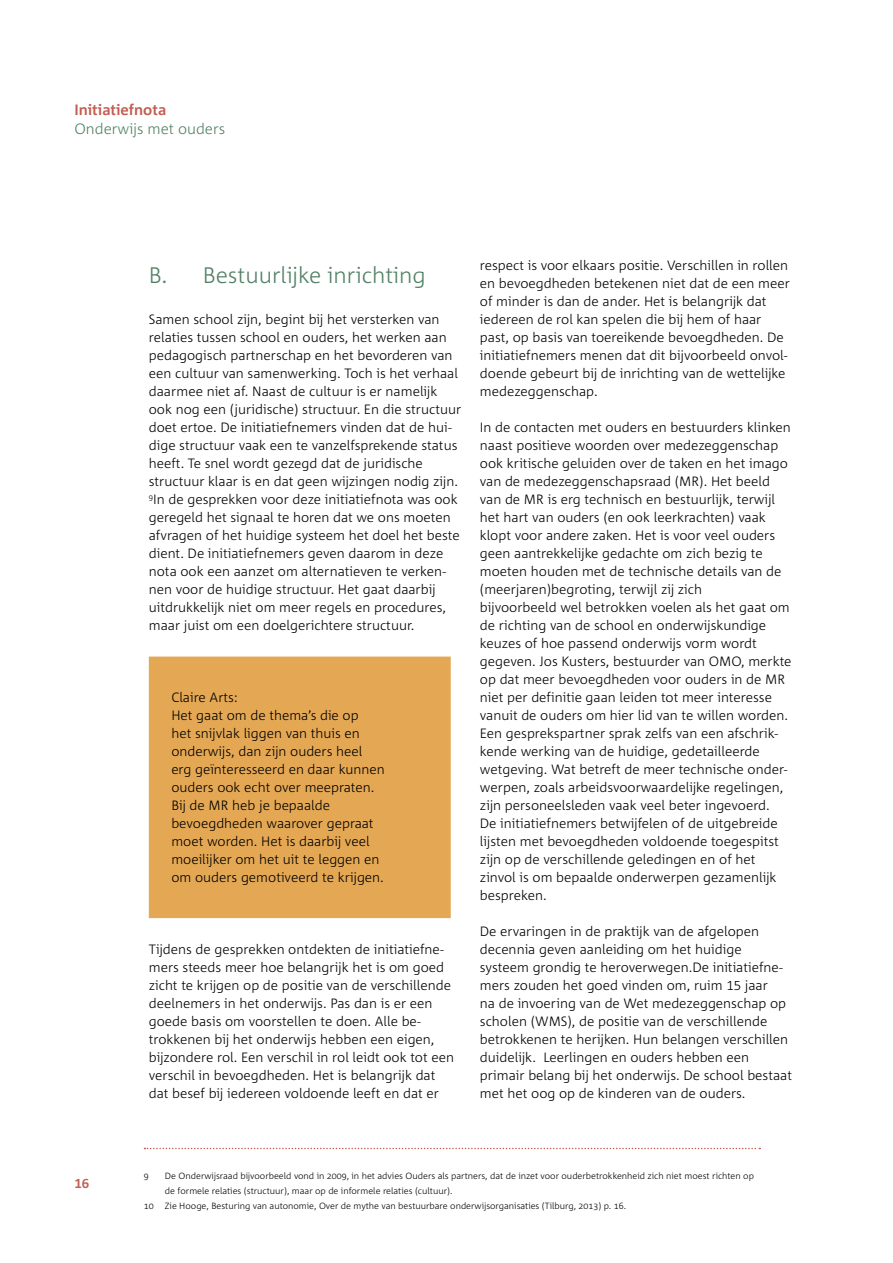
<style>
.page{position:relative;width:893px;height:1263px;background:#fff}
.page>*{position:absolute;margin:0;border:0;box-sizing:border-box;transform-origin:0 0}
.t1{font:300 22.5px "Corpid C1 s";color:#528166}
.t2{font:300 15px "Corpid C1 s";color:#528166}
.t3{font:700 15px "Corpid C1 s";color:#c35d51}
.t4{font:300 13.5px/18px "Corpid C1 s";color:#000}
.t5{font:700 13.5px "Corpid C1 s";color:#c35d51}
.t6{font:300 9px/15px "Corpid C1 s";color:#000}
</style>
<div class="page">
<svg style="left:144px;top:1148px;width:616px;height:1px"></svg>
<div style="left:160px;top:668px;width:279px;height:239px;background:#e4a854"></div>
<div style="left:149px;top:657px;width:302px;height:261px;border:22px solid #e4a854"></div>
<p class="t3" style="left:74px;top:100px;width:93px">Initiatiefnota</p>
<p class="t2" style="left:74px;top:120px;width:152px">Onderwijs met ouders</p>
<h1 class="t1" style="left:149px;top:261px;width:278px">B. Bestuurlijke inrichting</h1>
<p class="t4" style="left:149px;top:310px;width:314px">Samen school zijn, begint bij het versterken van relaties tussen school en ouders, het werken aan pedagogisch partnerschap en het bevorderen van een cultuur van samenwerking. Toch is het verhaal daarmee niet af. Naast de cultuur is er namelijk ook nog een (juridische) structuur. En die structuur doet ertoe. De initiatiefnemers vinden dat de hui&shy;dige structuur vaak een te vanzelfsprekende status heeft. Te snel wordt gezegd dat de juridische structuur klaar is en dat geen wijzingen nodig zijn.<br><sup>9</sup>In de gesprekken voor deze initiatiefnota was ook geregeld het signaal te horen dat we ons moeten afvragen of het huidige systeem het doel het beste dient. De initiatiefnemers geven daarom in deze nota ook een aanzet om alternatieven te verken&shy;nen voor de huidige structuur. Het gaat daarbij uitdrukkelijk niet om meer regels en procedures, maar juist om een doelgerichtere structuur.</p>
<p class="t4" style="left:171px;top:688px;width:215px">Claire Arts:<br>Het gaat om de thema’s die op<br>het snijvlak liggen van thuis en onderwijs, dan zijn ouders heel erg geïnteresseerd en daar kunnen ouders ook echt over meepraten.<br>Bij de MR heb je bepaalde bevoegdheden waarover gepraat moet worden. Het is daarbij veel moeilijker om het uit te leggen en om ouders gemotiveerd te krijgen.</p>
<p class="t4" style="left:149px;top:940px;width:307px">Tijdens de gesprekken ontdekten de initiatiefne&shy;mers steeds meer hoe belangrijk het is om goed zicht te krijgen op de positie van de verschillende deelnemers in het onderwijs. Pas dan is er een goede basis om voorstellen te doen. Alle be&shy;trokkenen bij het onderwijs hebben een eigen, bijzondere rol. Een verschil in rol leidt ook tot een verschil in bevoegdheden. Het is belangrijk dat dat besef bij iedereen voldoende leeft en dat er</p>
<p class="t4" style="left:480px;top:256px;width:311px">respect is voor elkaars positie. Verschillen in rollen en bevoegdheden betekenen niet dat de een meer of minder is dan de ander. Het is belangrijk dat iedereen de rol kan spelen die bij hem of haar past, op basis van toereikende bevoegdheden. De initiatiefnemers menen dat dit bijvoorbeeld onvol&shy;doende gebeurt bij de inrichting van de wettelijke medezeggenschap.</p>
<p class="t4" style="left:480px;top:418px;width:313px">In de contacten met ouders en bestuurders klinken naast positieve woorden over medezeggenschap ook kritische geluiden over de taken en het imago van de medezeggenschapsraad (MR). Het beeld van de MR is erg technisch en bestuurlijk, terwijl het hart van ouders (en ook leerkrachten) vaak klopt voor andere zaken. Het is voor veel ouders geen aantrekkelijke gedachte om zich bezig te moeten houden met de technische details van de (meerjaren)begroting, terwijl zij zich<br>bijvoorbeeld wel betrokken voelen als het gaat om de richting van de school en onderwijskundige keuzes of hoe passend onderwijs vorm wordt gegeven. Jos Kusters, bestuurder van OMO, merkte op dat meer bevoegdheden voor ouders in de MR niet per definitie gaan leiden tot meer interesse vanuit de ouders om hier lid van te willen worden.<br>Een gesprekspartner sprak zelfs van een afschrik&shy;kende werking van de huidige, gedetailleerde wetgeving. Wat betreft de meer technische onder&shy;werpen, zoals arbeidsvoorwaardelijke regelingen, zijn personeelsleden vaak veel beter ingevoerd.<br>De initiatiefnemers betwijfelen of de uitgebreide lijsten met bevoegdheden voldoende toegespitst zijn op de verschillende geledingen en of het zinvol is om bepaalde onderwerpen gezamenlijk bespreken.</p>
<p class="t4" style="left:480px;top:922px;width:314px">De ervaringen in de praktijk van de afgelopen decennia geven aanleiding om het huidige systeem grondig te heroverwegen.De initiatiefne&shy;mers zouden het goed vinden om, ruim 15 jaar<br>na de invoering van de Wet medezeggenschap op scholen (WMS), de positie van de verschillende betrokkenen te herijken. Hun belangen verschillen duidelijk. Leerlingen en ouders hebben een primair belang bij het onderwijs. De school bestaat met het oog op de kinderen van de ouders.</p>
<p class="t5" style="left:74px;top:1175px;width:16px">16</p>
<p class="t6" style="left:144px;top:1168px;width:6px">9</p>
<p class="t6" style="left:165px;top:1168px;width:590px">De Onderwijsraad bijvoorbeeld vond in 2009, in het advies Ouders als partners, dat de inzet voor ouderbetrokkenheid zich niet moest richten op de formele relaties (structuur), maar op de informele relaties (cultuur).</p>
<p class="t6" style="left:144px;top:1198px;width:11px">10</p>
<p class="t6" style="left:165px;top:1198px;width:463px">Zie Hooge, Besturing van autonomie, Over de mythe van bestuurbare onderwijsorganisaties (Tilburg, 2013) p. 16.</p>
</div>
